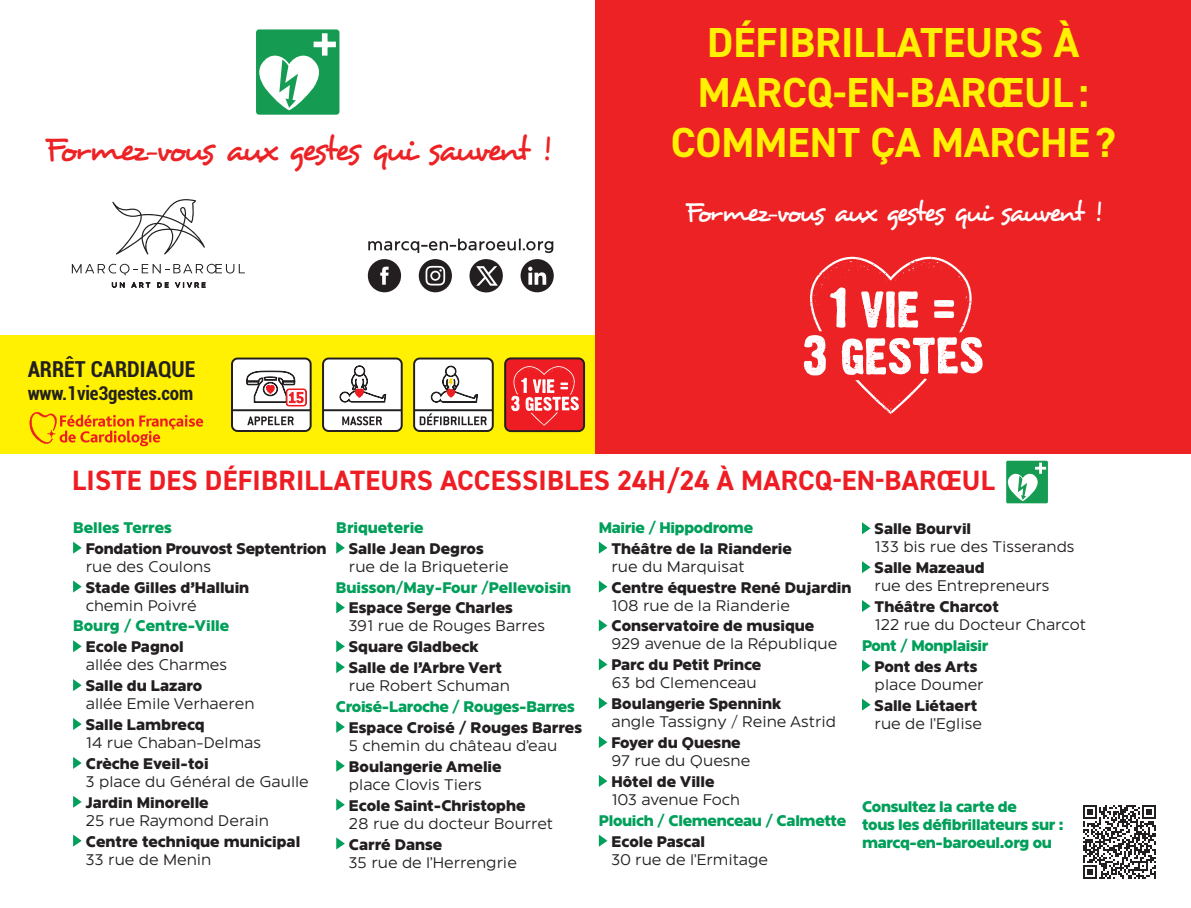
<style>
.page{position:relative;width:1191px;height:908px;background:#fff}
.page>*{position:absolute;margin:0;border:0;box-sizing:border-box;transform-origin:0 0}
.t1{font:700 42px/50.4px "DIN2014";color:#fff101;text-align:center}
.t2{font:34px "Desyrel";letter-spacing:-.095em;color:#ed2225}
.t3{font:700 28px "DIN2014";letter-spacing:.01em;color:#ee1d23}
.t4{font:28px "Desyrel";letter-spacing:-.095em;color:#fff}
.t5{font:700 condensed 22px "Roboto";color:#231f20}
.t6{font:700 condensed 19px "Roboto";letter-spacing:-.01em;color:#231f20}
.t7{font:15px/18px "Rijsel";color:#231f20}
.t8{font:900 15px/18px "Rijsel";color:#231f20}
.t9{font:900 15px/18px "Rijsel";letter-spacing:-.02em;color:#009f5a}
.t10{font:900 15px "Rijsel";color:#009f5a}
.s1{font-weight:400}
.s2{font-weight:900}
</style>
<div class="page">
<div style="left:0;top:335px;width:595px;height:119px;background:#fff101"></div>
<div style="left:595px;top:0;width:596px;height:454px;background:#ed2225"></div>
<svg style="left:30px;top:412px;width:173px;height:34px"></svg>
<svg style="left:231px;top:357px;width:81px;height:75px;background:#ccc2be"></svg>
<svg style="left:322px;top:357px;width:81px;height:75px;background:#d1ceca"></svg>
<svg style="left:413px;top:357px;width:81px;height:75px;background:#cdcac6"></svg>
<svg style="left:504px;top:357px;width:81px;height:75px;background:#dd4142"></svg>
<svg style="left:804px;top:256px;width:178px;height:158px"></svg>
<div style="left:256px;top:29px;width:83px;height:86px;background:#159c52;border-radius:3px"></div>
<div style="left:322px;top:33px;width:5px;height:23px;background:#fff"></div>
<div style="left:313px;top:42px;width:23px;height:5px;background:#fff"></div>
<svg style="left:259px;top:55px;width:60px;height:55px"></svg>
<svg style="left:72px;top:264px;width:173px;height:11px"></svg>
<svg style="left:112px;top:199px;width:93px;height:55px"></svg>
<svg style="left:112px;top:282px;width:12px;height:5px"></svg>
<svg style="left:131px;top:282px;width:19px;height:5px"></svg>
<svg style="left:157px;top:282px;width:12px;height:5px"></svg>
<svg style="left:175px;top:282px;width:30px;height:5px"></svg>
<svg style="left:368px;top:238px;width:186px;height:54px"></svg>
<div style="left:1006px;top:460px;width:42px;height:43px;background:#159c52;border-radius:2px"></div>
<svg style="left:1006px;top:462px;width:40px;height:39px"></svg>
<svg style="left:73px;top:541px;width:9px;height:12px"></svg>
<svg style="left:73px;top:580px;width:9px;height:12px"></svg>
<svg style="left:73px;top:640px;width:9px;height:12px"></svg>
<svg style="left:73px;top:679px;width:9px;height:11px"></svg>
<svg style="left:73px;top:718px;width:9px;height:11px"></svg>
<svg style="left:73px;top:757px;width:9px;height:11px"></svg>
<svg style="left:73px;top:795px;width:9px;height:12px"></svg>
<svg style="left:73px;top:834px;width:9px;height:12px"></svg>
<svg style="left:336px;top:541px;width:9px;height:12px"></svg>
<svg style="left:336px;top:601px;width:9px;height:12px"></svg>
<svg style="left:336px;top:640px;width:9px;height:12px"></svg>
<svg style="left:336px;top:661px;width:9px;height:11px"></svg>
<svg style="left:336px;top:721px;width:9px;height:11px"></svg>
<svg style="left:336px;top:759px;width:9px;height:12px"></svg>
<svg style="left:336px;top:798px;width:9px;height:12px"></svg>
<svg style="left:336px;top:837px;width:9px;height:12px"></svg>
<svg style="left:599px;top:541px;width:8px;height:12px"></svg>
<svg style="left:599px;top:580px;width:8px;height:12px"></svg>
<svg style="left:599px;top:619px;width:8px;height:12px"></svg>
<svg style="left:599px;top:658px;width:8px;height:12px"></svg>
<svg style="left:599px;top:697px;width:8px;height:11px"></svg>
<svg style="left:599px;top:736px;width:8px;height:11px"></svg>
<svg style="left:599px;top:775px;width:8px;height:11px"></svg>
<svg style="left:599px;top:834px;width:8px;height:12px"></svg>
<svg style="left:862px;top:522px;width:8px;height:12px"></svg>
<svg style="left:862px;top:561px;width:8px;height:12px"></svg>
<svg style="left:862px;top:600px;width:8px;height:11px"></svg>
<svg style="left:862px;top:659px;width:8px;height:12px"></svg>
<svg style="left:862px;top:698px;width:8px;height:12px"></svg>
<svg style="left:1083px;top:805px;width:73px;height:73px"></svg>
<p class="t2" style="left:45px;top:129px;width:507px">Formez-vous aux gestes qui sauvent !</p>
<p class="t5" style="left:28px;top:353px;width:169px">ARRÊT CARDIAQUE</p>
<p class="t6" style="left:28px;top:379px;width:167px">www.1vie3gestes.com</p>
<p class="t1" style="left:671px;top:16px;width:446px">DÉFIBRILLATEURS À<br>MARCQ-EN-BARŒUL:<br>COMMENT ÇA MARCHE?</p>
<p class="t4" style="left:685px;top:194px;width:418px">Formez-vous aux gestes qui sauvent !</p>
<p class="t3" style="left:72px;top:461px;width:924px">LISTE DES DÉFIBRILLATEURS ACCESSIBLES 24H/24 À MARCQ-EN-BARŒUL</p>
<p class="t10" style="left:73px;top:518px;width:100px">Belles Terres</p>
<p class="t8" style="left:86px;top:540px;width:242px">Fondation Prouvost Septentrion <span class="s1">rue des Coulons</span></p>
<p class="t8" style="left:86px;top:579px;width:165px">Stade Gilles d’Halluin <span class="s1">chemin Poivré</span></p>
<p class="t10" style="left:73px;top:616px;width:158px">Bourg / Centre-Ville</p>
<p class="t7" style="left:86px;top:638px;width:143px"><span class="s2">Ecole Pagnol<br></span>allée des Charmes</p>
<p class="t7" style="left:86px;top:677px;width:170px"><span class="s2">Salle du Lazaro<br></span>allée Emile Verhaeren</p>
<p class="t7" style="left:86px;top:716px;width:177px"><span class="s2">Salle Lambrecq<br></span>14 rue Chaban-Delmas</p>
<p class="t7" style="left:86px;top:754px;width:225px"><span class="s2">Crèche Eveil-toi<br></span>3 place du Général de Gaulle</p>
<p class="t7" style="left:86px;top:793px;width:185px"><span class="s2">Jardin Minorelle<br></span>25 rue Raymond Derain</p>
<p class="t8" style="left:86px;top:833px;width:216px">Centre technique municipal<br><span class="s1">33 rue de Menin</span></p>
<p class="t9" style="left:599px;top:519px;width:156px">Mairie / Hippodrome</p>
<p class="t8" style="left:611px;top:540px;width:182px">Théâtre de la Rianderie <span class="s1">rue du Marquisat</span></p>
<p class="t8" style="left:611px;top:579px;width:241px">Centre équestre René Dujardin<br><span class="s1">108 rue de la Rianderie</span></p>
<p class="t7" style="left:611px;top:617px;width:227px"><span class="s2">Conservatoire de musique<br></span>929 avenue de la République</p>
<p class="t8" style="left:611px;top:657px;width:151px">Parc du Petit Prince<br><span class="s1">63 bd Clemenceau</span></p>
<p class="t7" style="left:611px;top:695px;width:226px"><span class="s2">Boulangerie Spennink<br></span>angle Tassigny / Reine Astrid</p>
<p class="t8" style="left:611px;top:734px;width:140px">Foyer du Quesne<br><span class="s1">97 rue du Quesne</span></p>
<p class="t7" style="left:611px;top:772px;width:130px"><span class="s2">Hôtel de Ville<br></span>103 avenue Foch</p>
<p class="t9" style="left:599px;top:812px;width:249px">Plouich / Clemenceau / Calmette</p>
<p class="t7" style="left:611px;top:832px;width:158px"><span class="s2">Ecole Pascal<br></span>30 rue de l’Ermitage</p>
<p class="t10" style="left:336px;top:518px;width:89px">Briqueterie</p>
<p class="t7" style="left:349px;top:539px;width:161px"><span class="s2">Salle Jean Degros </span>rue de la Briqueterie</p>
<p class="t10" style="left:336px;top:577px;width:237px">Buisson/May-Four /Pellevoisin</p>
<p class="t7" style="left:349px;top:599px;width:198px"><span class="s2">Espace Serge Charles<br></span>391 rue de Rouges Barres</p>
<p class="t8" style="left:349px;top:639px;width:131px">Square Gladbeck</p>
<p class="t8" style="left:349px;top:659px;width:163px">Salle de l’Arbre Vert <span class="s1">rue Robert Schuman</span></p>
<p class="t9" style="left:336px;top:698px;width:241px">Croisé-Laroche / Rouges-Barres</p>
<p class="t8" style="left:349px;top:719px;width:235px">Espace Croisé / Rouges Barres<br><span class="s1">5 chemin du château d’eau</span></p>
<p class="t8" style="left:349px;top:758px;width:154px">Boulangerie Amelie <span class="s1">place Clovis Tiers</span></p>
<p class="t8" style="left:349px;top:797px;width:206px">Ecole Saint-Christophe<br><span class="s1">28 rue du docteur Bourret</span></p>
<p class="t7" style="left:349px;top:835px;width:169px"><span class="s2">Carré Danse<br></span>35 rue de l’Herrengrie</p>
<p class="t7" style="left:874px;top:520px;width:201px"><span class="s2">Salle Bourvil<br></span>133 bis rue des Tisserands</p>
<p class="t7" style="left:874px;top:559px;width:176px"><span class="s2">Salle Mazeaud<br></span>rue des Entrepreneurs</p>
<p class="t7" style="left:874px;top:598px;width:213px"><span class="s2">Théâtre Charcot<br></span>122 rue du Docteur Charcot</p>
<p class="t9" style="left:862px;top:637px;width:128px">Pont / Monplaisir</p>
<p class="t8" style="left:874px;top:658px;width:110px">Pont des Arts <span class="s1">place Doumer</span></p>
<p class="t8" style="left:874px;top:697px;width:109px">Salle Liétaert <span class="s1">rue de l’Eglise</span></p>
<p class="t9" style="left:862px;top:798px;width:203px">Consultez la carte de<br>tous les défibrillateurs sur : marcq-en-baroeul.org ou</p>
</div>
